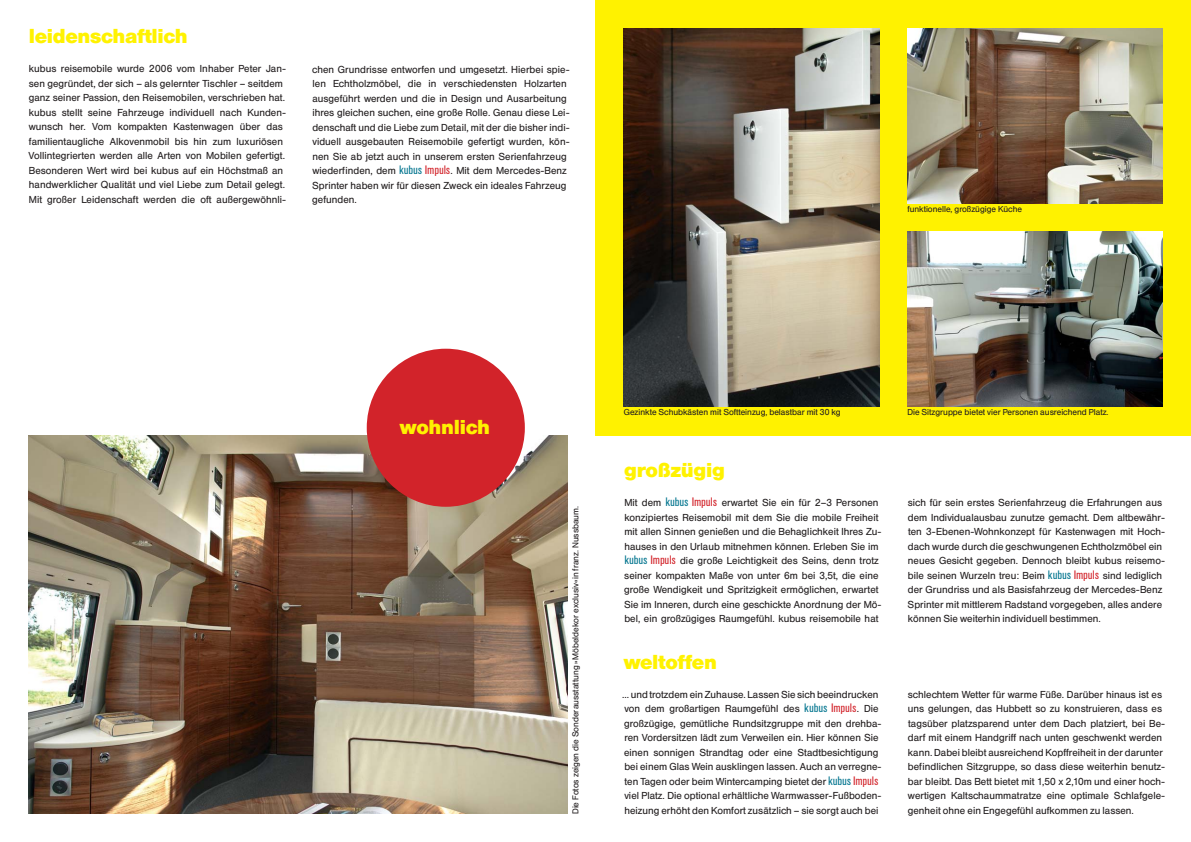
<style>
.page{position:relative;width:1191px;height:842px;background:#fff}
.page>*{position:absolute;margin:0;border:0;box-sizing:border-box;transform-origin:0 0}
.t1{font:700 20px "Helvetica BSK";letter-spacing:.005em;color:#fff200}
.t2{font:10px/14.5px "Helvetica BSK";letter-spacing:.005em;color:#231f20}
.t3{font:8.5px "Helvetica BSK";color:#231f20}
.s1{font-family:"Ad Con";font-size:12px;color:#00748e}
.s2{font-family:"Ad Con";font-size:12px;color:#d2232a}
</style>
<div class="page">
<div style="left:595px;top:0;width:596px;height:435px;background:#fff200"></div>
<img style="left:624px;top:28px;width:255px;height:379px">
<img style="left:907px;top:28px;width:255px;height:175px">
<img style="left:907px;top:232px;width:255px;height:175px">
<img style="left:28px;top:435px;width:539px;height:379px">
<div style="left:367px;top:349px;width:158px;height:158px;background:#d2232a;border-radius:50%"></div>
<h1 class="t1" style="left:29px;top:29px;width:160px">leidenschaftlich</h1>
<p class="t2" style="left:29px;top:62px;width:259px">kubus reisemobile wurde 2006 vom Inhaber Peter Jan&shy;sen gegründet, der sich – als gelernter Tischler – seitdem ganz seiner Passion, den Reisemobilen, verschrieben hat. kubus stellt seine Fahrzeuge individuell nach Kunden&shy;wunsch her. Vom kompakten Kastenwagen über das familientaugliche Alkovenmobil bis hin zum luxuriösen Vollintegrierten werden alle Arten von Mobilen gefertigt.<br>Besonderen Wert wird bei kubus auf ein Höchstmaß an handwerklicher Qualität und viel Liebe zum Detail gelegt.<br>Mit großer Leidenschaft werden die oft außergewöhnli-</p>
<p class="t2" style="left:312px;top:63px;width:259px">chen Grundrisse entworfen und umgesetzt. Hierbei spie&shy;len Echtholzmöbel, die in verschiedensten Holzarten ausgeführt werden und die in Design und Ausarbeitung ihres gleichen suchen, eine große Rolle. Genau diese Lei&shy;denschaft und die Liebe zum Detail, mit der die bisher indi&shy;viduell ausgebauten Reisemobile gefertigt wurden, kön&shy;nen Sie ab jetzt auch in unserem ersten Serienfahrzeug wiederfinden, dem <span class="s1">kubus</span> <span class="s2">Impuls</span>. Mit dem Mercedes-Benz Sprinter haben wir für diesen Zweck ein ideales Fahrzeug gefunden.</p>
<p class="t3" style="left:907px;top:206px;width:116px">funktionelle, großzügige Küche</p>
<h1 class="t1" style="left:399px;top:420px;width:91px">wohnlich</h1>
<p class="t3" style="left:572px;top:814px;width:310px;rotate:-90deg">Die Fotos zeigen die Sonderausstattung »Möbeldekor exclusiv«in franz. Nussbaum.</p>
<p class="t3" style="left:624px;top:409px;width:218px">Gezinkte Schubkästen mit Softteinzug, belastbar mit 30 kg</p>
<p class="t3" style="left:907px;top:409px;width:203px">Die Sitzgruppe bietet vier Personen ausreichend Platz.</p>
<h1 class="t1" style="left:624px;top:463px;width:102px">großzügig</h1>
<p class="t2" style="left:624px;top:496px;width:259px">Mit dem <span class="s1">kubus</span> <span class="s2">Impuls</span> erwartet Sie ein für 2–3 Personen konzipiertes Reisemobil mit dem Sie die mobile Freiheit mit allen Sinnen genießen und die Behaglichkeit Ihres Zu&shy;hauses in den Urlaub mitnehmen können. Erleben Sie im <span class="s1">kubus</span> <span class="s2">Impuls</span> die große Leichtigkeit des Seins, denn trotz seiner kompakten Maße von unter 6m bei 3,5t, die eine große Wendigkeit und Spritzigkeit ermöglichen, erwartet Sie im Inneren, durch eine geschickte Anordnung der Mö&shy;bel, ein großzügiges Raumgefühl. kubus reisemobile hat</p>
<h1 class="t1" style="left:623px;top:654px;width:95px">weltoffen</h1>
<p class="t2" style="left:622px;top:688px;width:261px">... und trotzdem ein Zuhause. Lassen Sie sich beeindrucken von dem großartigen Raumgefühl des <span class="s1">kubus</span> <span class="s2">Impuls</span>. Die großzügige, gemütliche Rundsitzgruppe mit den drehba&shy;ren Vordersitzen lädt zum Verweilen ein. Hier können Sie einen sonnigen Strandtag oder eine Stadtbesichtigung bei einem Glas Wein ausklingen lassen. Auch an verregne&shy;ten Tagen oder beim Wintercamping bietet der <span class="s1">kubus</span> <span class="s2">Impuls </span>viel Platz. Die optional erhältliche Warmwasser-Fußboden&shy;heizung erhöht den Komfort zusätzlich – sie sorgt auch bei</p>
<p class="t2" style="left:907px;top:687px;width:259px">schlechtem Wetter für warme Füße. Darüber hinaus ist es uns gelungen, das Hubbett so zu konstruieren, dass es tagsüber platzsparend unter dem Dach platziert, bei Be&shy;darf mit einem Handgriff nach unten geschwenkt werden kann. Dabei bleibt ausreichend Kopffreiheit in der darunter befindlichen Sitzgruppe, so dass diese weiterhin benutz&shy;bar bleibt. Das Bett bietet mit 1,50 x 2,10m und einer hoch&shy;wertigen Kaltschaummatratze eine optimale Schlafgele&shy;genheit ohne ein Engegefühl aufkommen zu lassen.</p>
<p class="t2" style="left:907px;top:496px;width:259px">sich für sein erstes Serienfahrzeug die Erfahrungen aus dem Individualausbau zunutze gemacht. Dem altbewähr&shy;ten 3-Ebenen-Wohnkonzept für Kastenwagen mit Hoch&shy;dach wurde durch die geschwungenen Echtholzmöbel ein neues Gesicht gegeben. Dennoch bleibt kubus reisemo&shy;bile seinen Wurzeln treu: Beim <span class="s1">kubus</span> <span class="s2">Impuls</span> sind lediglich der Grundriss und als Basisfahrzeug der Mercedes-Benz Sprinter mit mittlerem Radstand vorgegeben, alles andere können Sie weiterhin individuell bestimmen.</p>
</div>
